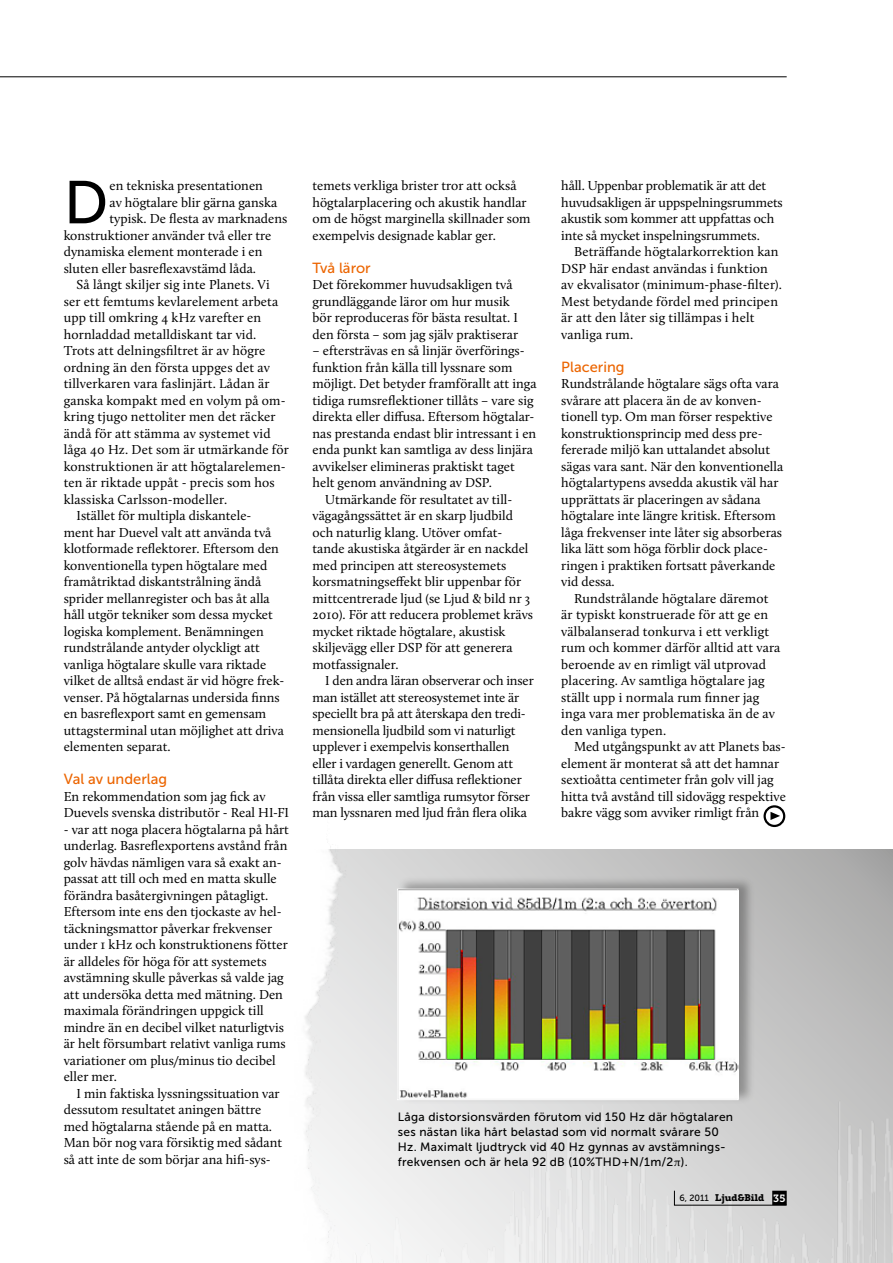
<style>
.page{position:relative;width:893px;height:1263px;background:#fff}
.page>*{position:absolute;margin:0;border:0;box-sizing:border-box;transform-origin:0 0}
.t1{font:60.3px "Museo Sans 500";color:#000}
.t2{font:14.7px "Museo Sans 500";color:#ec6500}
.t3{font:13.5px/16.5px "Calluna";color:#000}
.t4{font:12px/15px "Museo Sans 500";letter-spacing:.02em;color:#000}
.t5{font:10.5px "Tailor";color:#000}
.s1{font-family:"Calluna"}
.s2{font-family:"Museo Sans 500";font-size:9px}
.s3{font-family:"Museo Slab 700";color:#fff}
</style>
<div class="page">
<svg style="left:353px;top:849px;width:540px;height:175px;background:#c2c2c2"></svg>
<img style="left:353px;top:1024px;width:540px;height:239px">
<div style="left:397px;top:875px;width:360px;height:229px;background:#000;opacity:.3"></div>
<img style="left:399px;top:891px;width:337px;height:207px">
<div style="left:397px;top:889px;width:341px;height:211px;border:1px solid #fff"></div>
<img style="left:305px;top:846px;width:48px;height:410px">
<hr style="left:0;top:77px;width:787px;height:1px;background:#000">
<div style="left:763px;top:805px;width:22px;height:22px;border:2px solid #000;border-radius:50%"></div>
<svg style="left:770px;top:812px;width:10px;height:8px"></svg>
<svg style="left:674px;top:1190px;width:113px;height:15px;background:#b7b7b7"></svg>
<h1 class="t1" style="left:64px;top:170px;width:46px">D</h1>
<p class="t3" style="left:110px;top:177px;width:155px">en tekniska presentationen</p>
<p class="t3" style="left:110px;top:194px;width:169px">av högtalare blir gärna ganska</p>
<p class="t3" style="left:110px;top:210px;width:179px">typisk. De flesta av marknadens</p>
<p class="t3" style="left:64px;top:227px;width:209px">konstruktioner använder två eller tre</p>
<p class="t3" style="left:64px;top:243px;width:200px">dynamiska element monterade i en</p>
<p class="t3" style="left:64px;top:260px;width:194px">sluten eller basreflexavstämd låda.</p>
<p class="t3" style="left:77px;top:276px;width:195px">Så långt skiljer sig inte Planets. Vi</p>
<p class="t3" style="left:64px;top:293px;width:216px">ser ett femtums kevlarelement arbeta</p>
<p class="t3" style="left:64px;top:309px;width:199px">upp till omkring 4 kHz varefter en</p>
<p class="t3" style="left:64px;top:326px;width:194px">hornladdad metalldiskant tar vid.</p>
<p class="t3" style="left:64px;top:342px;width:203px">Trots att delningsfiltret är av högre</p>
<p class="t3" style="left:64px;top:359px;width:208px">ordning än den första uppges det av</p>
<p class="t3" style="left:64px;top:375px;width:207px">tillverkaren vara faslinjärt. Lådan är</p>
<p class="t3" style="left:64px;top:392px;width:223px">ganska kompakt med en volym på om-</p>
<p class="t3" style="left:64px;top:408px;width:213px">kring tjugo nettoliter men det räcker</p>
<p class="t3" style="left:64px;top:425px;width:208px">ändå för att stämma av systemet vid</p>
<p class="t3" style="left:64px;top:441px;width:227px">låga 40 Hz. Det som är utmärkande för</p>
<p class="t3" style="left:64px;top:458px;width:224px">konstruktionen är att högtalarelemen-</p>
<p class="t3" style="left:64px;top:474px;width:212px">ten är riktade uppåt - precis som hos</p>
<p class="t3" style="left:64px;top:491px;width:165px">klassiska Carlsson-modeller.</p>
<p class="t3" style="left:77px;top:507px;width:176px">Istället för multipla diskantele-</p>
<p class="t3" style="left:64px;top:524px;width:209px">ment har Duevel valt att använda två</p>
<p class="t3" style="left:64px;top:540px;width:217px">klotformade reflektorer. Eftersom den</p>
<p class="t3" style="left:64px;top:557px;width:205px">konventionella typen högtalare med</p>
<p class="t3" style="left:64px;top:573px;width:199px">framåtriktad diskantstrålning ändå</p>
<p class="t3" style="left:64px;top:590px;width:208px">sprider mellanregister och bas åt alla</p>
<p class="t3" style="left:64px;top:606px;width:211px">håll utgör tekniker som dessa mycket</p>
<p class="t3" style="left:64px;top:623px;width:201px">logiska komplement. Benämningen</p>
<p class="t3" style="left:64px;top:639px;width:198px">rundstrålande antyder olyckligt att</p>
<p class="t3" style="left:64px;top:656px;width:204px">vanliga högtalare skulle vara riktade</p>
<p class="t3" style="left:64px;top:672px;width:222px">vilket de alltså endast är vid högre frek-</p>
<p class="t3" style="left:64px;top:689px;width:217px">venser. På högtalarnas undersida finns</p>
<p class="t3" style="left:64px;top:705px;width:204px">en basreflexport samt en gemensam</p>
<p class="t3" style="left:64px;top:722px;width:222px">uttagsterminal utan möjlighet att driva</p>
<p class="t3" style="left:64px;top:738px;width:108px">elementen separat.</p>
<p class="t2" style="left:64px;top:771px;width:105px">Val av underlag</p>
<p class="t3" style="left:64px;top:788px;width:227px">En rekommendation som jag fick av<br>Duevels svenska distributör - Real HI-FI</p>
<p class="t3" style="left:64px;top:821px;width:227px">- var att noga placera högtalarna på hårt underlag. Basreflexportens avstånd från golv hävdas nämligen vara så exakt an&shy;passat att till och med en matta skulle förändra basåtergivningen påtagligt.<br>Eftersom inte ens den tjockaste av hel&shy;täckningsmattor påverkar frekvenser under 1 kHz och konstruktionens fötter är alldeles för höga för att systemets avstämning skulle påverkas så valde jag att undersöka detta med mätning. Den maximala förändringen uppgick till mindre än en decibel vilket naturligtvis är helt försumbart relativt vanliga rums variationer om plus/minus tio decibel eller mer.</p>
<p class="t3" style="left:64px;top:1085px;width:220px;text-indent:13px">I min faktiska lyssningssituation var dessutom resultatet aningen bättre med högtalarna stående på en matta.<br>Man bör nog vara försiktig med sådant så att inte de som börjar ana hifi-sys-</p>
<p class="t3" style="left:313px;top:177px;width:220px">temets verkliga brister tror att också högtalarplacering och akustik handlar om de högst marginella skillnader som exempelvis designade kablar ger.</p>
<p class="t2" style="left:313px;top:260px;width:60px">Två läror</p>
<p class="t3" style="left:313px;top:276px;width:207px">Det förekommer huvudsakligen två grundläggande läror om hur musik bör reproduceras för bästa resultat. I den första – som jag själv praktiserar</p>
<p class="t3" style="left:313px;top:342px;width:214px">– eftersträvas en så linjär överförings-</p>
<p class="t3" style="left:313px;top:359px;width:201px">funktion från källa till lyssnare som</p>
<p class="t3" style="left:313px;top:375px;width:225px">möjligt. Det betyder framförallt att inga</p>
<p class="t3" style="left:313px;top:392px;width:223px">tidiga rumsreflektioner tillåts – vare sig</p>
<p class="t3" style="left:313px;top:408px;width:223px">direkta eller diffusa. Eftersom högtalar-</p>
<p class="t3" style="left:313px;top:425px;width:225px">nas prestanda endast blir intressant i en</p>
<p class="t3" style="left:313px;top:441px;width:222px">enda punkt kan samtliga av dess linjära</p>
<p class="t3" style="left:313px;top:458px;width:204px">avvikelser elimineras praktiskt taget</p>
<p class="t3" style="left:313px;top:474px;width:181px">helt genom användning av DSP.</p>
<p class="t3" style="left:325px;top:491px;width:188px">Utmärkande för resultatet av till-</p>
<p class="t3" style="left:313px;top:507px;width:202px">vägagångssättet är en skarp ljudbild</p>
<p class="t3" style="left:313px;top:524px;width:191px">och naturlig klang. Utöver omfat-</p>
<p class="t3" style="left:313px;top:540px;width:217px">tande akustiska åtgärder är en nackdel</p>
<p class="t3" style="left:313px;top:557px;width:195px">med principen att stereosystemets</p>
<p class="t3" style="left:313px;top:573px;width:210px">korsmatningseffekt blir uppenbar för</p>
<p class="t3" style="left:313px;top:590px;width:219px">mittcentrerade ljud (se Ljud &amp; bild nr 3</p>
<p class="t3" style="left:313px;top:606px;width:222px">2010). För att reducera problemet krävs</p>
<p class="t3" style="left:313px;top:623px;width:195px">mycket riktade högtalare, akustisk</p>
<p class="t3" style="left:313px;top:639px;width:202px">skiljevägg eller DSP för att generera</p>
<p class="t3" style="left:313px;top:656px;width:88px">motfassignaler.</p>
<p class="t3" style="left:325px;top:672px;width:210px">I den andra läran observerar och inser</p>
<p class="t3" style="left:313px;top:689px;width:208px">man istället att stereosystemet inte är</p>
<p class="t3" style="left:313px;top:705px;width:215px">speciellt bra på att återskapa den tredi-</p>
<p class="t3" style="left:313px;top:722px;width:204px">mensionella ljudbild som vi naturligt</p>
<p class="t3" style="left:313px;top:738px;width:199px">upplever i exempelvis konserthallen</p>
<p class="t3" style="left:313px;top:755px;width:202px">eller i vardagen generellt. Genom att</p>
<p class="t3" style="left:313px;top:771px;width:211px">tillåta direkta eller diffusa reflektioner</p>
<p class="t3" style="left:313px;top:788px;width:219px">från vissa eller samtliga rumsytor förser</p>
<p class="t3" style="left:313px;top:804px;width:216px">man lyssnaren med ljud från flera olika</p>
<p class="t3" style="left:561px;top:177px;width:223px">håll. Uppenbar problematik är att det huvudsakligen är uppspelningsrummets akustik som kommer att uppfattas och inte så mycket inspelningsrummets.</p>
<p class="t3" style="left:561px;top:243px;width:222px;text-indent:13px">Beträffande högtalarkorrektion kan DSP här endast användas i funktion av ekvalisator (minimum-phase-filter).<br>Mest betydande fördel med principen är att den låter sig tillämpas i helt vanliga rum.</p>
<p class="t2" style="left:561px;top:359px;width:65px">Placering</p>
<p class="t3" style="left:561px;top:375px;width:224px">Rundstrålande högtalare sägs ofta vara svårare att placera än de av konven&shy;tionell typ. Om man förser respektive konstruktionsprincip med dess pre&shy;fererade miljö kan uttalandet absolut sägas vara sant. När den konventionella högtalartypens avsedda akustik väl har upprättats är placeringen av sådana högtalare inte längre kritisk. Eftersom låga frekvenser inte låter sig absorberas lika lätt som höga förblir dock place&shy;ringen i praktiken fortsatt påverkande vid dessa.</p>
<p class="t3" style="left:561px;top:590px;width:221px;text-indent:13px">Rundstrålande högtalare däremot är typiskt konstruerade för att ge en välbalanserad tonkurva i ett verkligt rum och kommer därför alltid att vara beroende av en rimligt väl utprovad placering. Av samtliga högtalare jag ställt upp i normala rum finner jag inga vara mer problematiska än de av den vanliga typen.</p>
<p class="t3" style="left:561px;top:738px;width:226px;text-indent:13px">Med utgångspunkt av att Planets bas&shy;element är monterat så att det hamnar sextioåtta centimeter från golv vill jag hitta två avstånd till sidovägg respektive bakre vägg som avviker rimligt från</p>
<p class="t4" style="left:398px;top:1109px;width:337px">Låga distorsionsvärden förutom vid 150 Hz där högtalaren ses nästan lika hårt belastad som vid normalt svårare 50<br>Hz. Maximalt ljudtryck vid 40 Hz gynnas av avstämnings&shy;frekvensen och är hela 92 dB (10%THD+N/1m/2<span class="s1">π</span>).</p>
<p class="t5" style="left:679px;top:1191px;width:107px"><span class="s2">6, 2011</span> Ljud&amp;Bild <span class="s3">35</span></p>
</div>
